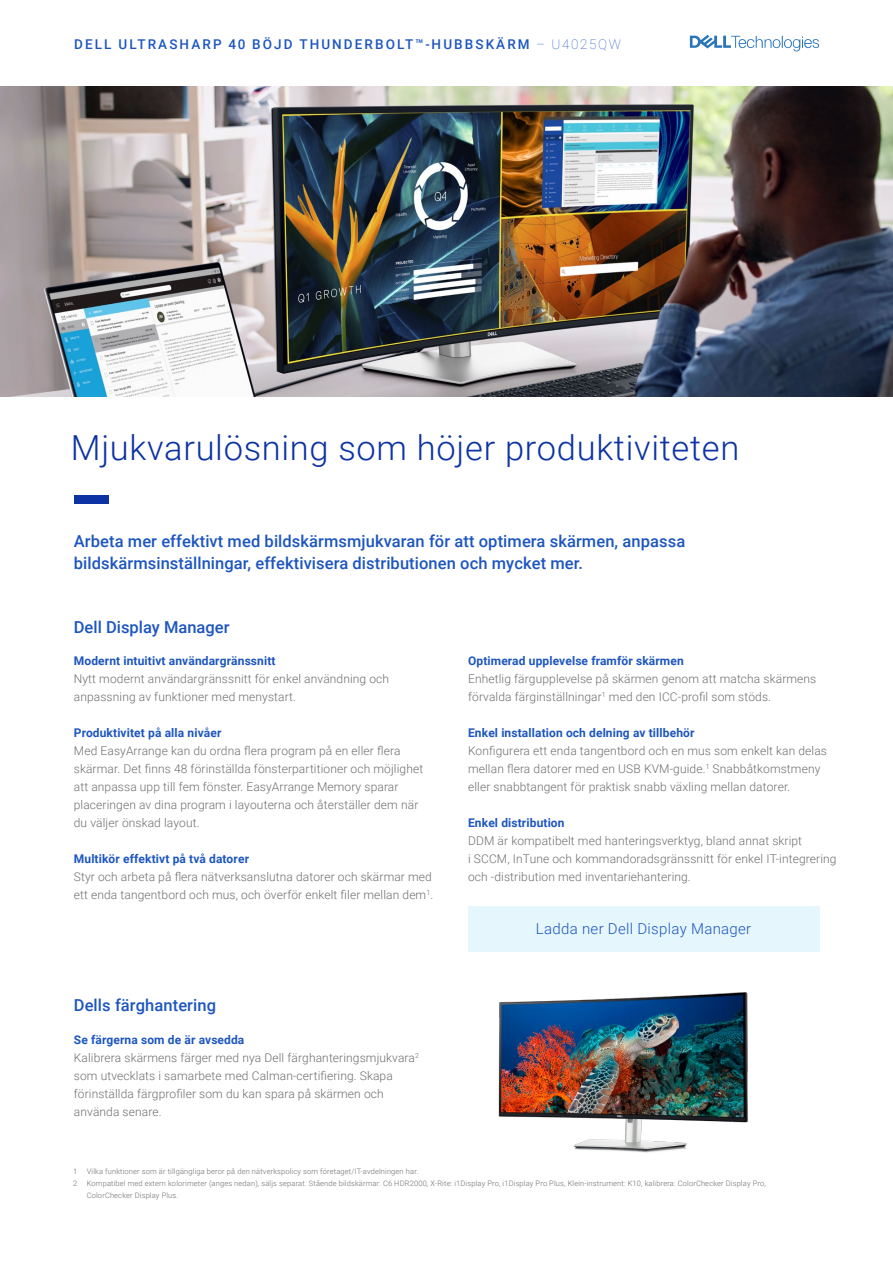
<style>
.page{position:relative;width:893px;height:1263px;background:#fff}
.page>*{position:absolute;margin:0;border:0;box-sizing:border-box;transform-origin:0 0}
.t1{font:300 34.5px "Roboto";letter-spacing:.02em;color:#0c32a4}
.t2{font:500 16.5px/22.5px "Roboto";letter-spacing:.005em;color:#1d56c0}
.t3{font:300 15px "Roboto";letter-spacing:.02em;color:#1d56c0}
.t4{font:500 13.5px "Roboto";letter-spacing:.155em;color:#1d56c0}
.t5{font:300 12px/18px "Roboto";letter-spacing:.01em;color:#6e6e6e}
.t6{font:700 12px "Roboto";letter-spacing:.01em;color:#1d56c0}
.t7{font:300 7.5px "Roboto";letter-spacing:.02em;color:#6e6e6e}
.s1{font-weight:100}
.s2{font-weight:700;color:#1d56c0}
</style>
<div class="page">
<img style="left:498px;top:992px;width:250px;height:161px">
<img style="left:0;top:86px;width:893px;height:311px">
<svg style="left:690px;top:35px;width:129px;height:16px"></svg>
<div style="left:468px;top:906px;width:351px;height:46px;background:#e6f6fd"></div>
<div style="left:75px;top:495px;width:34px;height:8px;background:#0c32a4"></div>
<p class="t4" style="left:74px;top:34px;width:548px">DELL ULTRASHARP 40 BÖJD THUNDERBOLT™-HUBBSKÄRM <span class="s1">– U4025QW</span></p>
<h1 class="t1" style="left:71px;top:423px;width:670px">Mjukvarulösning som höjer produktiviteten</h1>
<h2 class="t2" style="left:74px;top:529px;width:613px">Arbeta mer effektivt med bildskärmsmjukvaran för att optimera skärmen, anpassa bildskärmsinställningar, effektivisera distributionen och mycket mer.</h2>
<h2 class="t2" style="left:74px;top:615px;width:157px">Dell Display Manager</h2>
<p class="t6" style="left:74px;top:652px;width:203px">Modernt intuitivt användargränssnitt</p>
<p class="t5" style="left:74px;top:669px;width:317px">Nytt modernt användargränssnitt för enkel användning och anpassning av funktioner med menystart.</p>
<p class="t6" style="left:74px;top:724px;width:149px">Produktivitet på alla nivåer</p>
<p class="t5" style="left:74px;top:741px;width:351px">Med EasyArrange kan du ordna flera program på en eller flera skärmar. Det finns 48 förinställda fönsterpartitioner och möjlighet att anpassa upp till fem fönster. EasyArrange Memory sparar placeringen av dina program i layouterna och återställer dem när du väljer önskad layout.</p>
<p class="t6" style="left:74px;top:850px;width:177px">Multikör effektivt på två datorer</p>
<p class="t5" style="left:74px;top:867px;width:361px">Styr och arbeta på flera nätverksanslutna datorer och skärmar med ett enda tangentbord och mus, och överför enkelt filer mellan dem<sup>1</sup>.</p>
<h2 class="t2" style="left:74px;top:993px;width:144px">Dells färghantering</h2>
<p class="t5" style="left:74px;top:1030px;width:347px"><span class="s2">Se färgerna som de är avsedda<br></span>Kalibrera skärmens färger med nya Dell färghanteringsmjukvara<sup>2 </sup>som utvecklats i samarbete med Calman-certifiering. Skapa förinställda färgprofiler som du kan spara på skärmen och använda senare.</p>
<p class="t6" style="left:468px;top:652px;width:217px">Optimerad upplevelse framför skärmen</p>
<p class="t5" style="left:468px;top:669px;width:350px">Enhetlig färgupplevelse på skärmen genom att matcha skärmens förvalda färginställningar<sup>1</sup> med den ICC-profil som stöds.</p>
<p class="t6" style="left:468px;top:724px;width:228px">Enkel installation och delning av tillbehör</p>
<p class="t5" style="left:468px;top:741px;width:360px">Konfigurera ett enda tangentbord och en mus som enkelt kan delas mellan flera datorer med en USB KVM-guide.<sup>1</sup> Snabbåtkomstmeny eller snabbtangent för praktisk snabb växling mellan datorer.</p>
<p class="t6" style="left:468px;top:814px;width:98px">Enkel distribution</p>
<p class="t5" style="left:468px;top:831px;width:370px">DDM är kompatibelt med hanteringsverktyg, bland annat skript<br>i SCCM, InTune och kommandoradsgränssnitt för enkel IT-integrering och -distribution med inventariehantering.</p>
<p class="t3" style="left:536px;top:918px;width:217px">Ladda ner Dell Display Manager</p>
<p class="t7" style="left:73px;top:1166px;width:347px">1 Vilka funktioner som är tillgängliga beror på den nätverkspolicy som företaget/IT-avdelningen har.</p>
<p class="t7" style="left:73px;top:1178px;width:694px">2 Kompatibel med extern kolorimeter (anges nedan), säljs separat. Stående bildskärmar: C6 HDR2000, X-Rite: i1Display Pro, i1Display Pro Plus, Klein-instrument: K10, kalibrera: ColorChecker Display Pro,</p>
<p class="t7" style="left:87px;top:1190px;width:93px">ColorChecker Display Plus.</p>
</div>
